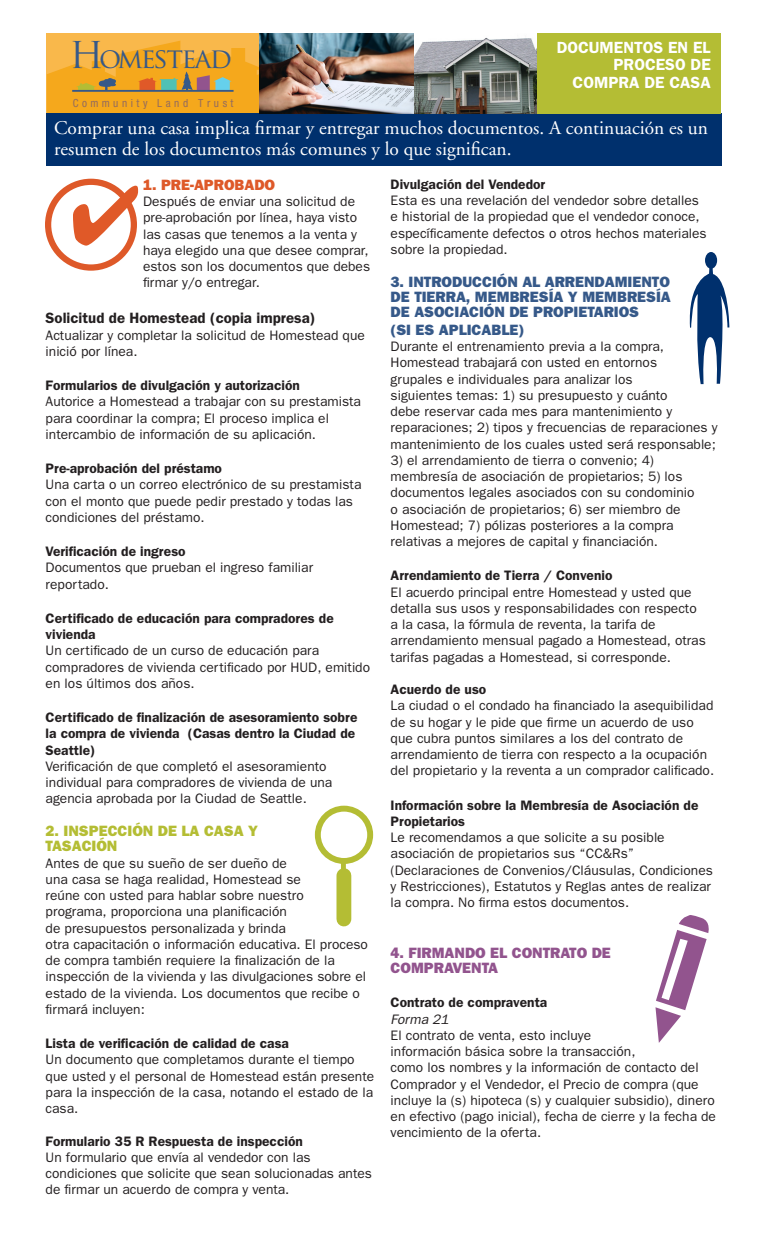
<style>
.page{position:relative;width:765px;height:1260px;background:#fff}
.page>*{position:absolute;margin:0;border:0;box-sizing:border-box;transform-origin:0 0}
.t1{font:27.5px "Trajan Pro";letter-spacing:-.08em;color:#365989}
.sans_header{font:19.38px/20.9px "Adobe Garamond";color:#fff}
.header1{font:600 16.25px/17.5px "Franklin Gothic";color:#fff;text-align:right}
.t2{font:800 15px/15px "Franklin Gothic";color:#365989;text-align:justify}
.t3{font:600 15px "Franklin Gothic";color:#231f20}
.t4{font:800 15px/15px "Franklin Gothic";color:#92548e}
.t5{font:800 15px/15px "Franklin Gothic";color:#b4bd34}
.t6{font:800 15px "Franklin Gothic";color:#de5929}
.body{font:13.75px/16.2px "Franklin Gothic";color:#231f20}
.body-2{font:600 13.75px/16.2px "Franklin Gothic";color:#231f20}
.body-3{font:italic 13.75px "Franklin Gothic";color:#231f20}
.t7{font:condensed 11.12px "Helvetica Neue";color:#946c5d}
.s1{font-size:36px}
</style>
<div class="page">
<div style="left:45px;top:179px;width:92px;height:92px;border:6px solid #de5929;border-radius:50%"></div>
<svg style="left:73px;top:186px;width:65px;height:60px"></svg>
<div style="left:315px;top:806px;width:58px;height:58px;border:6px solid #b4bd34;border-radius:50%"></div>
<div style="left:341px;top:860px;width:5px;height:15px;background:#b4bd34"></div>
<div style="left:337px;top:876px;width:14px;height:43px;background:#b4bd34"></div>
<div style="left:705px;top:252px;width:12px;height:17px;background:#00306d;border-radius:50%"></div>
<svg style="left:689px;top:267px;width:40px;height:117px"></svg>
<svg style="left:656px;top:915px;width:53px;height:128px"></svg>
<div style="left:46px;top:33px;width:672px;height:106px;background:#f9b84b"></div>
<div style="left:46px;top:113px;width:675px;height:52px;background:#00306d"></div>
<svg style="left:47px;top:41px;width:213px;height:73px"></svg>
<hr style="left:72px;top:90px;width:162px;height:2px;background:#365989">
<img style="left:413px;top:33px;width:124px;height:80px">
<div style="left:537px;top:33px;width:184px;height:80px;background:#b4bd34"></div>
<img style="left:260px;top:33px;width:153px;height:81px">
<p class="t1" style="left:70px;top:40px;width:164px"><span class="s1">H</span>omestead</p>
<p class="t7" style="left:73px;top:96px;width:162px">C o m m u n i t y L a n d T r u s t</p>
<p class="header1" style="left:557px;top:39px;width:156px">DOCUMENTOS EN EL<br>PROCESO DE<br>COMPRA DE CASA</p>
<p class="sans_header" style="left:54px;top:118px;width:655px">Comprar una casa implica firmar y entregar muchos documentos. A continuación es un resumen de los documentos más comunes y lo que significan.</p>
<p class="t6" style="left:143px;top:176px;width:133px">1. PRE-APROBADO</p>
<p class="body" style="left:143px;top:193px;width:229px">Después de enviar una solicitud de pre-aprobación por línea, haya visto las casas que tenemos a la venta y haya elegido una que desee comprar, estos son los documentos que debes firmar y/o entregar.</p>
<p class="t3" style="left:46px;top:309px;width:271px">Solicitud de Homestead (copia impresa)</p>
<p class="body" style="left:46px;top:327px;width:321px">Actualizar y completar la solicitud de Homestead que inició por línea.</p>
<p class="body-2" style="left:46px;top:377px;width:256px">Formularios de divulgación y autorización</p>
<p class="body" style="left:46px;top:394px;width:317px">Autorice a Homestead a trabajar con su prestamista para coordinar la compra; El proceso implica el intercambio de información de su aplicación.</p>
<p class="body-2" style="left:46px;top:460px;width:178px">Pre-aprobación del préstamo</p>
<p class="body" style="left:46px;top:477px;width:317px">Una carta o un correo electrónico de su prestamista con el monto que puede pedir prestado y todas las condiciones del préstamo.</p>
<p class="body-2" style="left:46px;top:543px;width:141px">Verificación de ingreso</p>
<p class="body" style="left:46px;top:560px;width:269px">Documentos que prueban el ingreso familiar reportado.</p>
<p class="body-2" style="left:46px;top:610px;width:290px">Certificado de educación para compradores de vivienda</p>
<p class="body" style="left:46px;top:643px;width:326px">Un certificado de un curso de educación para compradores de vivienda certificado por HUD, emitido en los últimos dos años.</p>
<p class="body-2" style="left:46px;top:709px;width:313px">Certificado de finalización de asesoramiento sobre la compra de vivienda (Casas dentro la Ciudad de<br>Seattle)</p>
<p class="body" style="left:46px;top:758px;width:288px">Verificación de que completó el asesoramiento individual para compradores de vivienda de una agencia aprobada por la Ciudad de Seattle.</p>
<p class="t5" style="left:46px;top:824px;width:214px">2. INSPECCIÓN DE LA CASA Y<br>TASACIÓN</p>
<p class="body" style="left:46px;top:855px;width:324px">Antes de que su sueño de ser dueño de<br>una casa se haga realidad, Homestead se<br>reúne con usted para hablar sobre nuestro programa, proporciona una planificación<br>de presupuestos personalizada y brinda<br>otra capacitación o información educativa. El proceso de compra también requiere la finalización de la inspección de la vivienda y las divulgaciones sobre el estado de la vivienda. Los documentos que recibe o firmará incluyen:</p>
<p class="body-2" style="left:46px;top:1035px;width:245px">Lista de verificación de calidad de casa</p>
<p class="body" style="left:46px;top:1052px;width:330px">Un documento que completamos durante el tiempo que usted y el personal de Homestead están presente para la inspección de la casa, notando el estado de la casa.</p>
<p class="body-2" style="left:46px;top:1133px;width:259px">Formulario 35 R Respuesta de inspección</p>
<p class="body" style="left:46px;top:1149px;width:328px">Un formulario que envía al vendedor con las condiciones que solicite que sean solucionadas antes de firmar un acuerdo de compra y venta.</p>
<p class="body-2" style="left:391px;top:176px;width:156px">Divulgación del Vendedor</p>
<p class="body" style="left:391px;top:193px;width:318px">Esta es una revelación del vendedor sobre detalles e historial de la propiedad que el vendedor conoce, específicamente defectos o otros hechos materiales sobre la propiedad.</p>
<p class="t2" style="left:391px;top:274px;width:282px">3. INTRODUCCIÓN AL ARRENDAMIENTO DE TIERRA, MEMBRESÍA Y MEMBRESÍA DE ASOCIACIÓN DE PROPIETARIOS</p>
<p class="t2" style="left:391px;top:322px;width:135px">(SI ES APLICABLE)</p>
<p class="body" style="left:391px;top:339px;width:328px">Durante el entrenamiento previa a la compra, Homestead trabajará con usted en entornos<br>grupales e individuales para analizar los<br>siguientes temas: 1) su presupuesto y cuánto<br>debe reservar cada mes para mantenimiento y reparaciones; 2) tipos y frecuencias de reparaciones y mantenimiento de los cuales usted será responsable;</p>
<p class="body" style="left:391px;top:452px;width:305px">3) el arrendamiento de tierra o convenio; 4) membresía de asociación de propietarios; 5) los documentos legales asociados con su condominio o asociación de propietarios; 6) ser miembro de Homestead; 7) pólizas posteriores a la compra relativas a mejores de capital y financiación.</p>
<p class="body-2" style="left:391px;top:568px;width:223px">Arrendamiento de Tierra / Convenio</p>
<p class="body" style="left:391px;top:584px;width:317px">El acuerdo principal entre Homestead y usted que detalla sus usos y responsabilidades con respecto a la casa, la fórmula de reventa, la tarifa de arrendamiento mensual pagado a Homestead, otras tarifas pagadas a Homestead, si corresponde.</p>
<p class="body-2" style="left:391px;top:681px;width:97px">Acuerdo de uso</p>
<p class="body" style="left:391px;top:698px;width:325px">La ciudad o el condado ha financiado la asequibilidad de su hogar y le pide que firme un acuerdo de uso que cubra puntos similares a los del contrato de arrendamiento de tierra con respecto a la ocupación del propietario y la reventa a un comprador calificado.</p>
<p class="body-2" style="left:391px;top:797px;width:309px">Información sobre la Membresía de Asociación de<br>Propietarios</p>
<p class="body" style="left:391px;top:830px;width:324px">Le recomendamos a que solicite a su posible asociación de propietarios sus “CC&amp;Rs” (Declaraciones de Convenios/Cláusulas, Condiciones y Restricciones), Estatutos y Reglas antes de realizar la compra. No firma estos documentos.</p>
<p class="t4" style="left:391px;top:946px;width:222px">4. FIRMANDO EL CONTRATO DE<br>COMPRAVENTA</p>
<p class="body-2" style="left:391px;top:995px;width:158px">Contrato de compraventa</p>
<p class="body-3" style="left:391px;top:1011px;width:60px">Forma 21</p>
<p class="body" style="left:391px;top:1027px;width:327px">El contrato de venta, esto incluye<br>información básica sobre la transacción,<br>como los nombres y la información de contacto del Comprador y el Vendedor, el Precio de compra (que incluye la (s) hipoteca (s) y cualquier subsidio), dinero en efectivo (pago inicial), fecha de cierre y la fecha de vencimiento de la oferta.</p>
</div>
